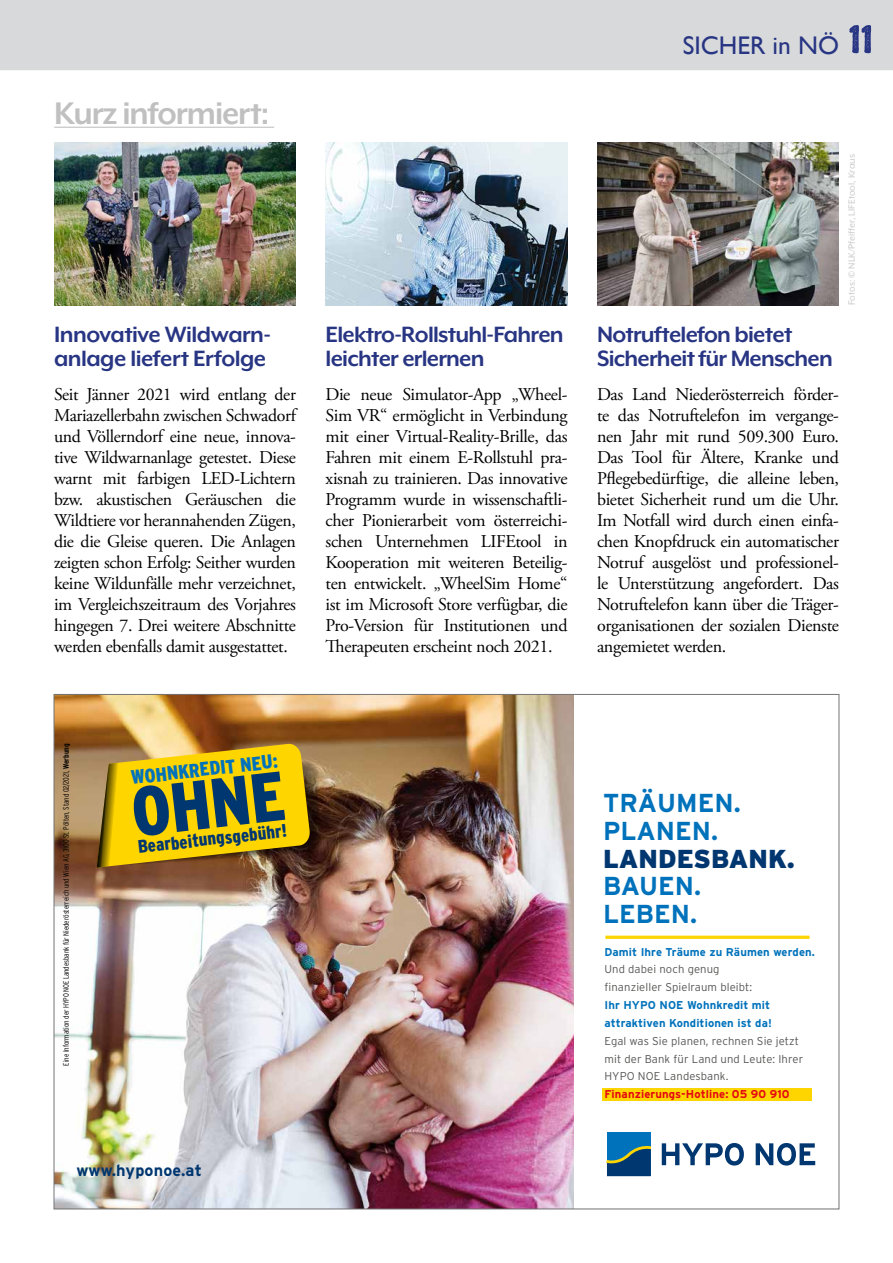
<style>
.page{position:relative;width:893px;height:1263px;background:#fff}
.page>*{position:absolute;margin:0;border:0;box-sizing:border-box;transform-origin:0 0}
.t1{font:900 69.45px "Interstate Condensed";color:#003770}
.t2{font:700 36px "Mr Eaves XL Mod OT";letter-spacing:-.03em;color:#c0c0c0}
.t3{font:700 25.95px/27.9px "Interstate";color:#0072bb}
.t4{font:900 25.95px "Interstate";color:#003770}
.t5{font:700 25.5px/24px "Mr Eaves XL Mod OT";letter-spacing:-.03em;color:#283583}
.t6{font:25.5px "Gill Sans";color:#283583}
.t7{font:900 19.65px "Interstate Condensed";color:#0072bb}
.t8{font:900 18.3px "Interstate Condensed";color:#003770}
.t9{font:18px/21px "Adobe Garamond Pro";letter-spacing:-.02em;color:#000;text-align:justify}
.t10{font:700 16.2px "Interstate";letter-spacing:.01em;color:#003770}
.t11{font:300 11.4px/17.9px "Interstate";letter-spacing:.01em;color:#575756}
.t12{font:700 11.4px/17.9px "Interstate";letter-spacing:.01em;color:#0072bb}
.t13{font:700 11.4px "Interstate";letter-spacing:.01em;color:#e30613}
.t14{font:10.5px "Mr Eaves XL Mod OT";color:#cacaca}
.t15{font:300 7.8px "Interstate Condensed";letter-spacing:-.01em;color:#000}
.s1{font-family:"ZEMBOOD";font-size:40.5px}
.s2{font-weight:700}
</style>
<div class="page">
<div style="left:0;top:0;width:893px;height:70px;background:#d7d9db"></div>
<hr style="left:54px;top:127px;width:220px;height:1px;background:#c0c0c0">
<img style="left:54px;top:143px;width:242px;height:162px">
<img style="left:326px;top:143px;width:241px;height:162px">
<img style="left:597px;top:143px;width:242px;height:162px">
<img style="left:56px;top:696px;width:760px;height:511px">
<div style="left:607px;top:1132px;width:44px;height:44px;background:#0072bb"></div>
<svg style="left:607px;top:1146px;width:44px;height:30px"></svg>
<svg style="left:662px;top:1143px;width:82px;height:22px"></svg>
<svg style="left:756px;top:1143px;width:59px;height:22px"></svg>
<svg style="left:605px;top:935px;width:204px;height:4px"></svg>
<div style="left:602px;top:1088px;width:210px;height:12px;background:#ffd500"></div>
<svg style="left:95px;top:743px;width:227px;height:125px;background:#d8b111"></svg>
<h2 class="t2" style="left:54px;top:93px;width:217px">Kurz informiert:</h2>
<h3 class="t5" style="left:54px;top:322px;width:219px">Innovative Wildwarn&shy;anlage liefert Erfolge</h3>
<p class="t9" style="left:54px;top:384px;width:243px">Seit Jänner 2021 wird entlang der Mariazellerbahn zwischen Schwadorf und Völlerndorf eine neue, innova&shy;tive Wildwarnanlage getestet. Diese warnt mit farbigen LED-Lichtern bzw. akustischen Geräuschen die Wildtiere vor herannahenden Zügen, die die Gleise queren. Die Anlagen zeigten schon Erfolg: Seither wurden keine Wildunfälle mehr verzeichnet, im Vergleichszeitraum des Vorjahres hingegen 7. Drei weitere Abschnitte werden ebenfalls damit ausgestattet.</p>
<h3 class="t5" style="left:326px;top:322px;width:240px">Elektro-Rollstuhl-Fahren leichter erlernen</h3>
<p class="t9" style="left:326px;top:384px;width:243px">Die neue Simulator-App „Wheel-Sim VR“ ermöglicht in Verbindung mit einer Virtual-Reality-Brille, das Fahren mit einem E-Rollstuhl pra&shy;xisnah zu trainieren. Das innovative Programm wurde in wissenschaftli&shy;cher Pionierarbeit vom österreichi&shy;schen Unternehmen LIFEtool in Kooperation mit weiteren Beteilig&shy;ten entwickelt. „WheelSim Home“ ist im Microsoft Store verfügbar, die Pro-Version für Institutionen und Therapeuten erscheint noch 2021.</p>
<h3 class="t6" style="left:683px;top:30px;width:192px">SICHER in NÖ <span class="s1">11</span></h3>
<h3 class="t5" style="left:597px;top:322px;width:237px">Notruftelefon bietet<br>Sicherheit für Menschen</h3>
<p class="t9" style="left:597px;top:384px;width:243px">Das Land Niederösterreich förder&shy;te das Notruftelefon im vergange&shy;nen Jahr mit rund 509.300 Euro.<br>Das Tool für Ältere, Kranke und Pflegebedürftige, die alleine leben, bietet Sicherheit rund um die Uhr.<br>Im Notfall wird durch einen einfa&shy;chen Knopfdruck ein automatischer Notruf ausgelöst und professionel&shy;le Unterstützung angefordert. Das Notruftelefon kann über die Träger&shy;organisationen der sozialen Dienste angemietet werden.</p>
<p class="t14" style="left:846px;top:305px;width:153px;rotate:-90deg">Fotos: © NLK/Pfeiffer, LIFEtool, Kraus</p>
<p class="t15" style="left:62px;top:1065px;width:323px;rotate:-90deg">Eine Information der HYPO NOE Landesbank für Niederösterreich und Wien AG, 3100 St. Pölten, Stand 02/2021, <span class="s2">Werbung</span></p>
<p class="t7" style="left:130px;top:767px;width:149px;rotate:-7deg">WOHNKREDIT NEU:</p>
<h1 class="t1" style="left:127px;top:775px;width:155px;rotate:-7deg">OHNE</h1>
<p class="t8" style="left:137px;top:836px;width:151px;rotate:-6deg">Bearbeitungsgebühr!</p>
<p class="t10" style="left:76px;top:1161px;width:127px">www.hyponoe.at</p>
<h3 class="t3" style="left:603px;top:788px;width:139px">TRÄUMEN.<br>PLANEN.</h3>
<h3 class="t4" style="left:603px;top:843px;width:193px">LANDESBANK.</h3>
<h3 class="t3" style="left:603px;top:872px;width:100px">BAUEN.<br>LEBEN.</h3>
<p class="t12" style="left:604px;top:942px;width:212px">Damit Ihre Träume zu Räumen werden.</p>
<p class="t11" style="left:604px;top:960px;width:149px">Und dabei noch genug finanzieller Spielraum bleibt:</p>
<p class="t12" style="left:604px;top:996px;width:169px">Ihr HYPO NOE Wohnkredit mit attraktiven Konditionen ist da!</p>
<p class="t11" style="left:604px;top:1032px;width:200px">Egal was Sie planen, rechnen Sie jetzt mit der Bank für Land und Leute: Ihrer<br>HYPO NOE Landesbank.</p>
<p class="t13" style="left:604px;top:1088px;width:187px">Finanzierungs-Hotline: 05 90 910</p>
</div>
